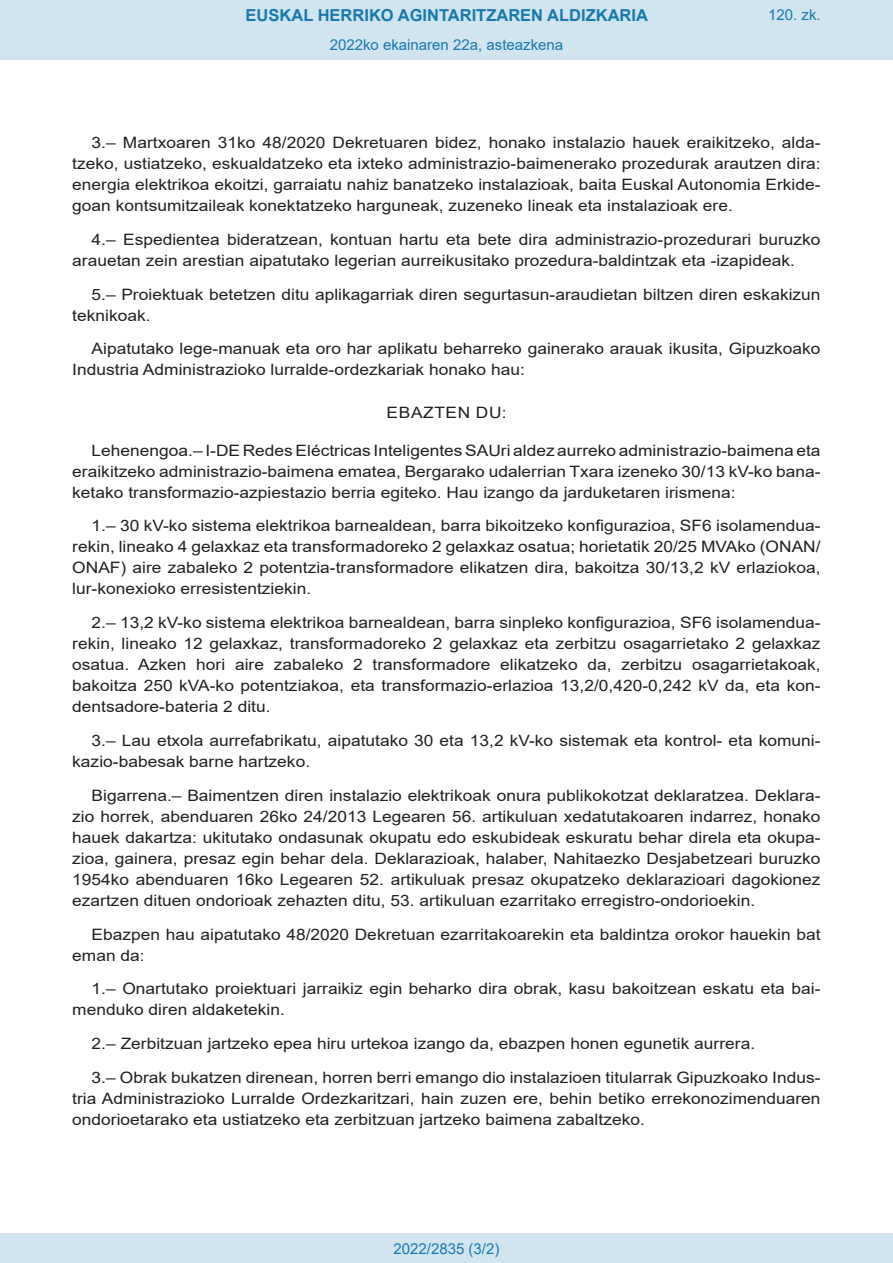
<style>
.page{position:relative;width:893px;height:1263px;background:#fff}
.page>*{position:absolute;margin:0;border:0;box-sizing:border-box;transform-origin:0 0}
.t1{font:700 16.5px "Arial";color:#1879ad}
.BOPVDetalle{font:15.6px/21px "Arial";color:#231f20;text-align:justify;scale:1.11 1}
.BOPVClave{font:15.6px "Arial";letter-spacing:.035em;color:#231f20;scale:1.11 1}
.Paginacion_Centro{font:15px "Arial";color:#1879ad}
</style>
<div class="page">
<div style="left:0;top:0;width:893px;height:60px;background:#d0e5f0"></div>
<div style="left:0;top:1233px;width:893px;height:30px;background:#d0e5f0"></div>
<p class="t1" style="left:246px;top:3px;width:404px">EUSKAL HERRIKO AGINTARITZAREN ALDIZKARIA</p>
<p class="Paginacion_Centro" style="left:330px;top:35px;width:235px">2022ko ekainaren 22a, asteazkena</p>
<p class="Paginacion_Centro" style="left:768px;top:5px;width:54px">120. zk.</p>
<p class="BOPVDetalle" style="left:72px;top:132px;width:676px;text-indent:19px">3.– Martxoaren 31ko 48/2020 Dekretuaren bidez, honako instalazio hauek eraikitzeko, alda&shy;tzeko, ustiatzeko, eskualdatzeko eta ixteko administrazio-baimenerako prozedurak arautzen dira: energia elektrikoa ekoitzi, garraiatu nahiz banatzeko instalazioak, baita Euskal Autonomia Erkide&shy;goan kontsumitzaileak konektatzeko harguneak, zuzeneko lineak eta instalazioak ere.</p>
<p class="BOPVDetalle" style="left:72px;top:229px;width:676px;text-indent:19px">4.– Espedientea bideratzean, kontuan hartu eta bete dira administrazio-prozedurari buruzko arauetan zein arestian aipatutako legerian aurreikusitako prozedura-baldintzak eta -izapideak.</p>
<p class="BOPVDetalle" style="left:72px;top:284px;width:676px;text-indent:19px">5.– Proiektuak betetzen ditu aplikagarriak diren segurtasun-araudietan biltzen diren eskakizun teknikoak.</p>
<p class="BOPVDetalle" style="left:72px;top:338px;width:676px;text-indent:19px">Aipatutako lege-manuak eta oro har aplikatu beharreko gainerako arauak ikusita, Gipuzkoako<br>Industria Administrazioko lurralde-ordezkariak honako hau:</p>
<p class="BOPVClave" style="left:387px;top:401px;width:110px">EBAZTEN DU:</p>
<p class="BOPVDetalle" style="left:72px;top:440px;width:676px;text-indent:19px">Lehenengoa.– I-DE Redes Eléctricas Inteligentes SAUri aldez aurreko administrazio-baimena eta eraikitzeko administrazio-baimena ematea, Bergarako udalerrian Txara izeneko 30/13 kV-ko bana&shy;ketako transformazio-azpiestazio berria egiteko. Hau izango da jarduketaren irismena:</p>
<p class="BOPVDetalle" style="left:72px;top:515px;width:676px;text-indent:19px">1.– 30 kV-ko sistema elektrikoa barnealdean, barra bikoitzeko konfigurazioa, SF6 isolamendua&shy;rekin, lineako 4 gelaxkaz eta transformadoreko 2 gelaxkaz osatua; horietatik 20/25 MVAko (ONAN/ ONAF) aire zabaleko 2 potentzia-transformadore elikatzen dira, bakoitza 30/13,2 kV erlaziokoa, lur-konexioko erresistentziekin.</p>
<p class="BOPVDetalle" style="left:72px;top:612px;width:676px;text-indent:19px">2.– 13,2 kV-ko sistema elektrikoa barnealdean, barra sinpleko konfigurazioa, SF6 isolamendua&shy;rekin, lineako 12 gelaxkaz, transformadoreko 2 gelaxkaz eta zerbitzu osagarrietako 2 gelaxkaz osatua. Azken hori aire zabaleko 2 transformadore elikatzeko da, zerbitzu osagarrietakoak, bakoitza 250 kVA-ko potentziakoa, eta transformazio-erlazioa 13,2/0,420-0,242 kV da, eta kon&shy;dentsadore-bateria 2 ditu.</p>
<p class="BOPVDetalle" style="left:72px;top:730px;width:676px;text-indent:19px">3.– Lau etxola aurrefabrikatu, aipatutako 30 eta 13,2 kV-ko sistemak eta kontrol- eta komuni&shy;kazio-babesak barne hartzeko.</p>
<p class="BOPVDetalle" style="left:72px;top:785px;width:676px;text-indent:19px">Bigarrena.– Baimentzen diren instalazio elektrikoak onura publikokotzat deklaratzea. Deklara&shy;zio horrek, abenduaren 26ko 24/2013 Legearen 56. artikuluan xedatutakoaren indarrez, honako hauek dakartza: ukitutako ondasunak okupatu edo eskubideak eskuratu behar direla eta okupa&shy;zioa, gainera, presaz egin behar dela. Deklarazioak, halaber, Nahitaezko Desjabetzeari buruzko 1954ko abenduaren 16ko Legearen 52. artikuluak presaz okupatzeko deklarazioari dagokionez ezartzen dituen ondorioak zehazten ditu, 53. artikuluan ezarritako erregistro-ondorioekin.</p>
<p class="BOPVDetalle" style="left:72px;top:923px;width:676px;text-indent:19px">Ebazpen hau aipatutako 48/2020 Dekretuan ezarritakoarekin eta baldintza orokor hauekin bat eman da:</p>
<p class="BOPVDetalle" style="left:72px;top:978px;width:676px;text-indent:19px">1.– Onartutako proiektuari jarraikiz egin beharko dira obrak, kasu bakoitzean eskatu eta bai&shy;menduko diren aldaketekin.</p>
<p class="BOPVDetalle" style="left:92px;top:1033px;width:599px">2.– Zerbitzuan jartzeko epea hiru urtekoa izango da, ebazpen honen egunetik aurrera.</p>
<p class="BOPVDetalle" style="left:72px;top:1067px;width:676px;text-indent:19px">3.– Obrak bukatzen direnean, horren berri emango dio instalazioen titularrak Gipuzkoako Indus&shy;tria Administrazioko Lurralde Ordezkaritzari, hain zuzen ere, behin betiko errekonozimenduaren ondorioetarako eta ustiatzeko eta zerbitzuan jartzeko baimena zabaltzeko.</p>
<p class="Paginacion_Centro" style="left:393px;top:1238px;width:107px">2022/2835 (3/2)</p>
</div>
